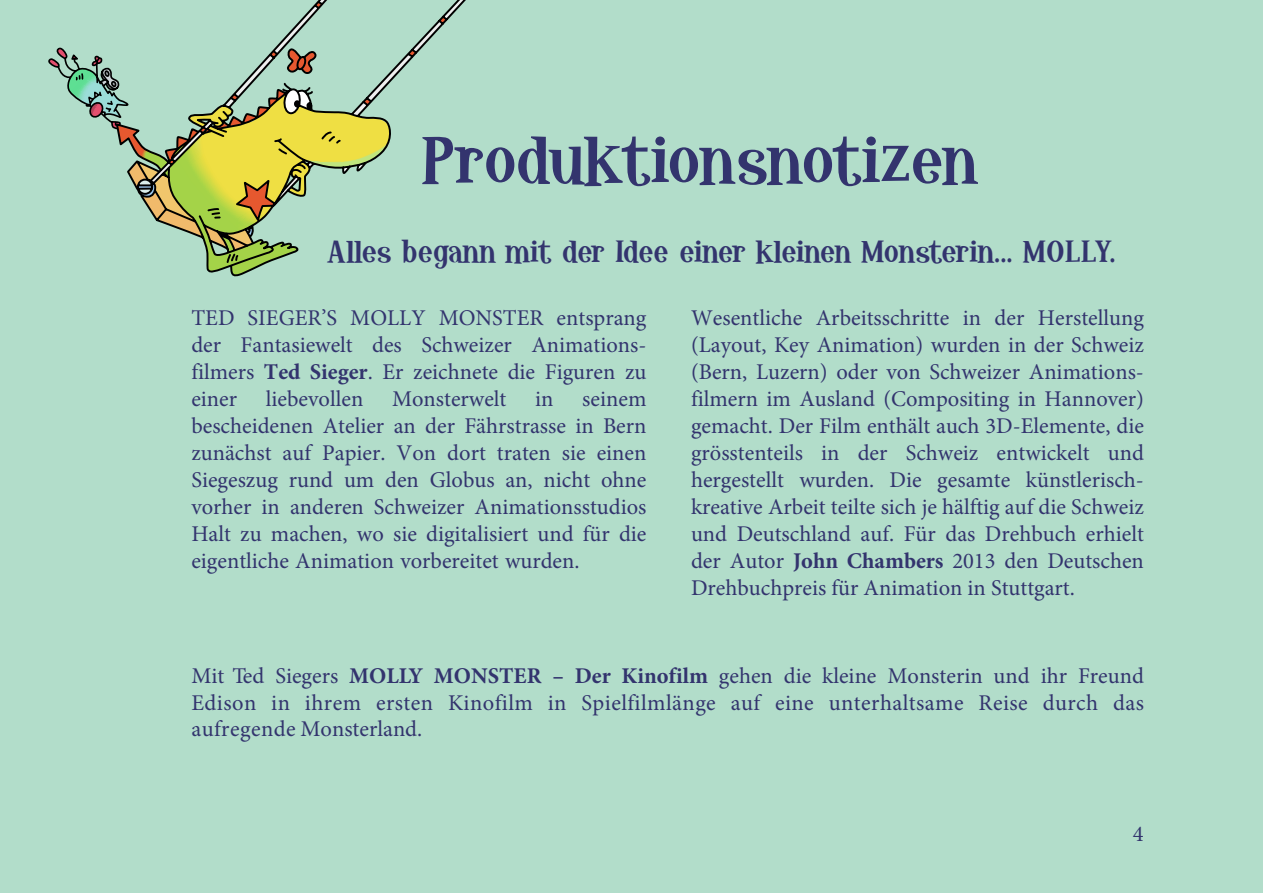
<style>
.page{position:relative;width:1263px;height:893px;background:#b2ddca}
.page>*{position:absolute;margin:0;border:0;box-sizing:border-box;transform-origin:0 0}
.t1{font:58.5px "Hopeless Heart";letter-spacing:-.035em;color:#33346e}
.t2{font:27px "Hopeless Heart";letter-spacing:-.03em;color:#33346e}
.t3{font:22.5px/27px "Minion Pro";color:#33346e;text-align:justify}
.s1{font-weight:700}
</style>
<div class="page">
<svg style="left:48px;top:0;width:417px;height:275px"></svg>
<h1 class="t1" style="left:421px;top:121px;width:558px">Produktionsnotizen</h1>
<p class="t2" style="left:328px;top:234px;width:790px">Alles begann mit der Idee einer kleinen Monsterin... MOLLY.</p>
<p class="t3" style="left:191px;top:304px;width:457px">TED SIEGER’S MOLLY MONSTER entsprang der Fantasiewelt des Schweizer Animations&shy;filmers <span class="s1">Ted Sieger</span>. Er zeichnete die Figuren zu einer</p>
<p class="t3" style="left:266px;top:385px;width:99px">liebevollen</p>
<p class="t3" style="left:392px;top:385px;width:116px">Monsterwelt</p>
<p class="t3" style="left:535px;top:385px;width:20px">in</p>
<p class="t3" style="left:191px;top:385px;width:457px;text-indent:391px">seinem bescheidenen Atelier an der Fährstrasse in Bern zunächst auf Papier. Von dort traten sie einen Siegeszug rund um den Globus an, nicht ohne vorher in anderen Schweizer Animationsstudios Halt zu machen, wo sie digitalisiert und für die eigentliche Animation vorbereitet wurden.</p>
<p class="t3" style="left:691px;top:304px;width:454px">Wesentliche Arbeitsschritte in der Herstellung (Layout, Key Animation) wurden in der Schweiz (Bern, Luzern) oder von Schweizer Animations&shy;filmern im Ausland (Compositing in Hannover) gemacht. Der Film enthält auch 3D-Elemente, die grösstenteils in der Schweiz entwickelt und hergestellt wurden. Die gesamte künstlerisch&shy;kreative Arbeit teilte sich je hälftig auf die Schweiz und Deutschland auf. Für das Drehbuch erhielt der Autor <span class="s1">John Chambers</span> 2013 den Deutschen Drehbuchpreis für Animation in Stuttgart.</p>
<p class="t3" style="left:191px;top:662px;width:954px">Mit Ted Siegers <span class="s1">MOLLY MONSTER – Der Kinofilm</span> gehen die kleine Monsterin und ihr Freund Edison in ihrem ersten Kinofilm in Spielfilmlänge auf eine unterhaltsame Reise durch das aufregende Monsterland.</p>
<p class="t3" style="left:1133px;top:820px;width:12px">4</p>
</div>
